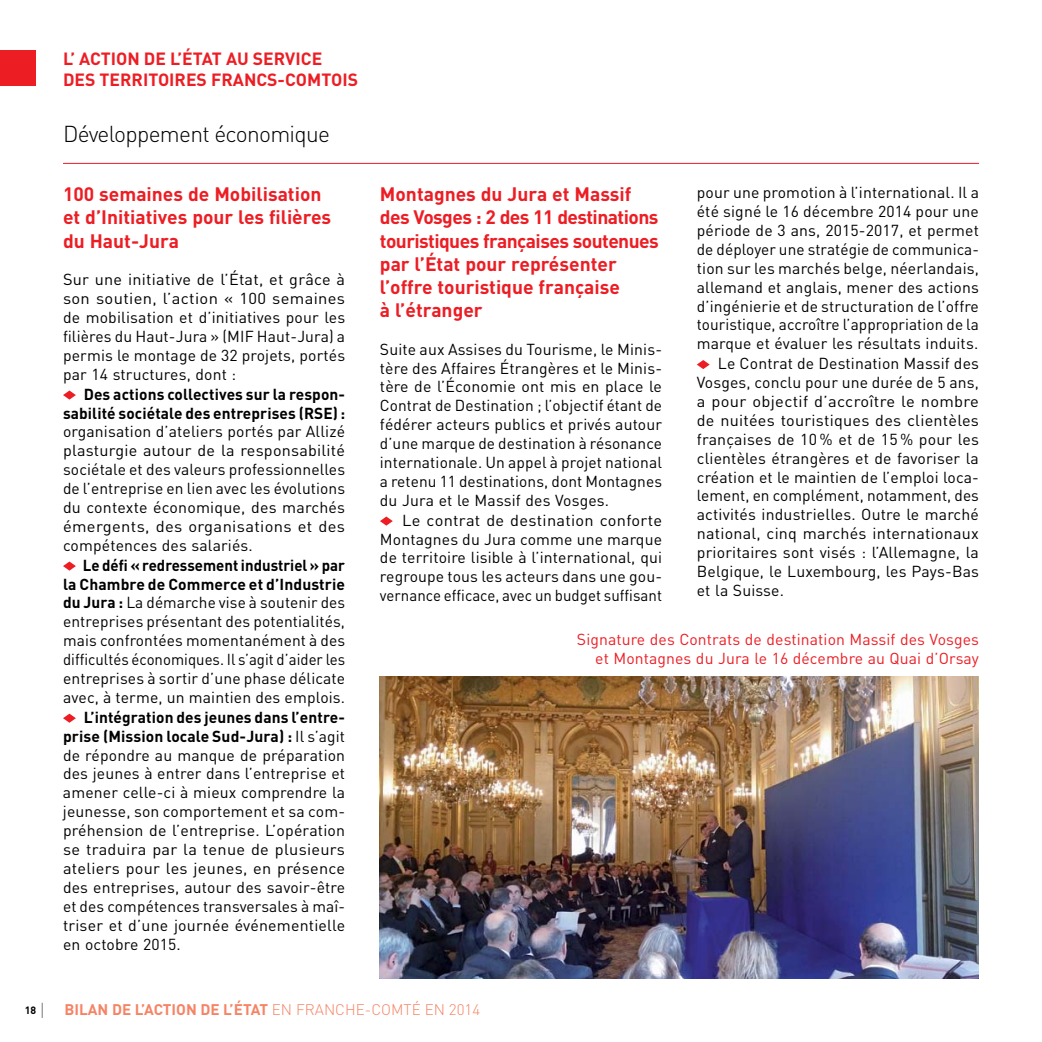
<style>
.page{position:relative;width:1042px;height:1042px;background:#fff}
.page>*{position:absolute;margin:0;border:0;box-sizing:border-box;transform-origin:0 0}
.t1{font:300 22.75px "DIN";letter-spacing:-.03em;color:#000}
.t2{font:700 19.25px/23.1px "DIN";color:#ed1d24}
.t3{font:700 17.5px/21px "DIN";color:#ed1d24}
.t4{font:15.75px/18.9px "DIN";letter-spacing:.01em;color:#000;text-align:justify}
.t5{font:15.75px/18.9px "DIN";letter-spacing:.01em;color:#000;text-align:justify;scale:1.04 1}
.t6{font:15.75px/18.9px "DIN";letter-spacing:.005em;color:#ed1d24;text-align:right}
.t7{font:700 15.75px/18.9px "DIN";color:#000}
.t8{font:15.75px "DIN";letter-spacing:.01em;color:#000;scale:1.05 1}
.t9{font:700 15.22px "DIN";color:#f58465}
.t10{font:700 10.5px "DIN";color:#000}
.s1{font-weight:700}
.s2{font-weight:300}
</style>
<div class="page">
<svg style="left:42px;top:1003px;width:1px;height:15px"></svg>
<svg style="left:63px;top:390px;width:13px;height:10px"></svg>
<svg style="left:63px;top:561px;width:13px;height:9px"></svg>
<svg style="left:63px;top:713px;width:13px;height:10px"></svg>
<svg style="left:380px;top:516px;width:13px;height:10px"></svg>
<svg style="left:697px;top:360px;width:13px;height:9px"></svg>
<img style="left:380px;top:676px;width:599px;height:303px">
<hr style="left:63px;top:163px;width:916px;height:1px;background:#ed1d24">
<div style="left:0;top:50px;width:36px;height:36px;background:#ed1d24"></div>
<p class="t3" style="left:63px;top:47px;width:296px">L’ action de l’État au service des territoires francs-comtois</p>
<h1 class="t1" style="left:63px;top:120px;width:269px">Développement économique</h1>
<p class="t2" style="left:63px;top:182px;width:270px">100 semaines de Mobilisation et d’I nitiatives pour les filières du Haut-Jura</p>
<p class="t4" style="left:63px;top:270px;width:284px">Sur une initiative de l’État, et grâce à son soutien, l’action « 100 semaines de mobilisation et d’initiatives pour les filières du Haut-Jura » (MIF Haut-Jura) a permis le montage de 32 projets, portés par 14 structures, dont :</p>
<p class="t7" style="left:63px;top:384px;width:284px;text-indent:21px">Des actions collectives sur la respon&shy;sabilité sociétale des entreprises (RSE</p>
<p class="t7" style="left:333px;top:403px;width:14px">):</p>
<p class="t4" style="left:63px;top:422px;width:284px">organisation d’ateliers portés par Allizé plasturgie autour de la responsabilité sociétale et des valeurs professionnelles de l’entreprise en lien avec les évolutions du contexte économique, des marchés émergents, des organisations et des compétences des salariés.</p>
<p class="t4" style="left:63px;top:555px;width:284px;text-indent:20px"><span class="s1">Le défi « redressement industriel » par la Chambre de Commerce et d’I ndustrie du Jura :</span> La démarche vise à soutenir des entreprises présentant des potentialités, mais confrontées momentanément à des difficultés économiques. Il s’agit d’aider les entreprises à sortir d’une phase délicate avec, à terme, un maintien des emplois.</p>
<p class="t4" style="left:63px;top:707px;width:284px;text-indent:21px"><span class="s1">L’intégration des jeunes dans l’entre&shy;prise (M ission locale Sud-Jura) :</span> Il s’agit de répondre au manque de préparation des jeunes à entrer dans l’entreprise et amener celle-ci à mieux comprendre la jeunesse, son comportement et sa com&shy;préhension de l’entreprise. L’opération se traduira par la tenue de plusieurs ateliers pour les jeunes, en présence des entreprises, autour des savoir-être et des compétences transversales à maî&shy;triser et d’une journée événementielle en octobre 2015.</p>
<p class="t4" style="left:697px;top:183px;width:284px">pour une promotion à l’international. Il a</p>
<p class="t4" style="left:697px;top:202px;width:284px">été signé le 16 décembre 2014 pour une</p>
<p class="t4" style="left:697px;top:220px;width:284px">période de 3 ans, 2015-2017, et permet</p>
<p class="t4" style="left:697px;top:239px;width:284px">de déployer une stratégie de communica-</p>
<p class="t4" style="left:697px;top:258px;width:284px">tion sur les marchés belge, néerlandais,</p>
<p class="t4" style="left:697px;top:277px;width:284px">allemand et anglais, mener des actions</p>
<p class="t4" style="left:697px;top:296px;width:284px">d’ingénierie et de structuration de l’offre</p>
<p class="t4" style="left:697px;top:315px;width:284px">touristique, accroître l’appropriation de la</p>
<p class="t4" style="left:697px;top:334px;width:283px">marque et évaluer les résultats induits.</p>
<p class="t4" style="left:718px;top:354px;width:262px">Le Contrat de Destination Massif des</p>
<p class="t4" style="left:697px;top:373px;width:284px">Vosges, conclu pour une durée de 5 ans,</p>
<p class="t8" style="left:697px;top:391px;width:270px">a pour objectif d’accroître le nombre</p>
<p class="t4" style="left:697px;top:410px;width:284px">de nuitées touristiques des clientèles</p>
<p class="t4" style="left:697px;top:429px;width:284px">françaises de 10 % et de 15 % pour les</p>
<p class="t4" style="left:697px;top:448px;width:284px">clientèles étrangères et de favoriser la</p>
<p class="t4" style="left:697px;top:467px;width:284px">création et le maintien de l’emploi loca-</p>
<p class="t4" style="left:697px;top:486px;width:284px">lement, en complément, notamment, des</p>
<p class="t4" style="left:697px;top:505px;width:284px">activités industrielles. Outre le marché</p>
<p class="t4" style="left:697px;top:524px;width:283px">national, cinq marchés internationaux</p>
<p class="t4" style="left:697px;top:543px;width:284px">prioritaires sont visés : l’Allemagne, la</p>
<p class="t4" style="left:697px;top:562px;width:284px">Belgique, le Luxembourg, les Pays-Bas</p>
<p class="t4" style="left:697px;top:580px;width:89px">et la Suisse.</p>
<p class="t6" style="left:577px;top:630px;width:403px">Signature des Contrats de destination Massif des Vosges et Montagnes du Jura le 16 décembre au Quai d’Orsay</p>
<p class="t2" style="left:380px;top:182px;width:280px">Montagnes du Jura et Massif des Vosges : 2 des 11 destinations touristiques françaises soutenues par l’État pour représenter l’offre touristique française<br>à l’étranger</p>
<p class="t4" style="left:380px;top:339px;width:284px">Suite aux Assises du Tourisme, le Minis&shy;tère des Affaires Étrangères et le Minis&shy;tère de l’Économie ont mis en place le Contrat de Destination ; l’objectif étant de fédérer acteurs publics et privés autour d’une marque de destination à résonance internationale. Un appel à projet national a retenu 11 destinations, dont Montagnes du Jura et le Massif des Vosges.</p>
<p class="t5" style="left:380px;top:510px;width:273px;text-indent:22px">Le contrat de destination conforte Montagnes du Jura comme une marque de territoire lisible à l’international, qui regroupe tous les acteurs dans une gou&shy;vernance efficace, avec un budget suffisant</p>
<p class="t10" style="left:25px;top:1003px;width:13px">18</p>
<p class="t9" style="left:64px;top:1000px;width:417px">Bilan de l’action de l’état <span class="s2">en franche-comté en 2014</span></p>
</div>
